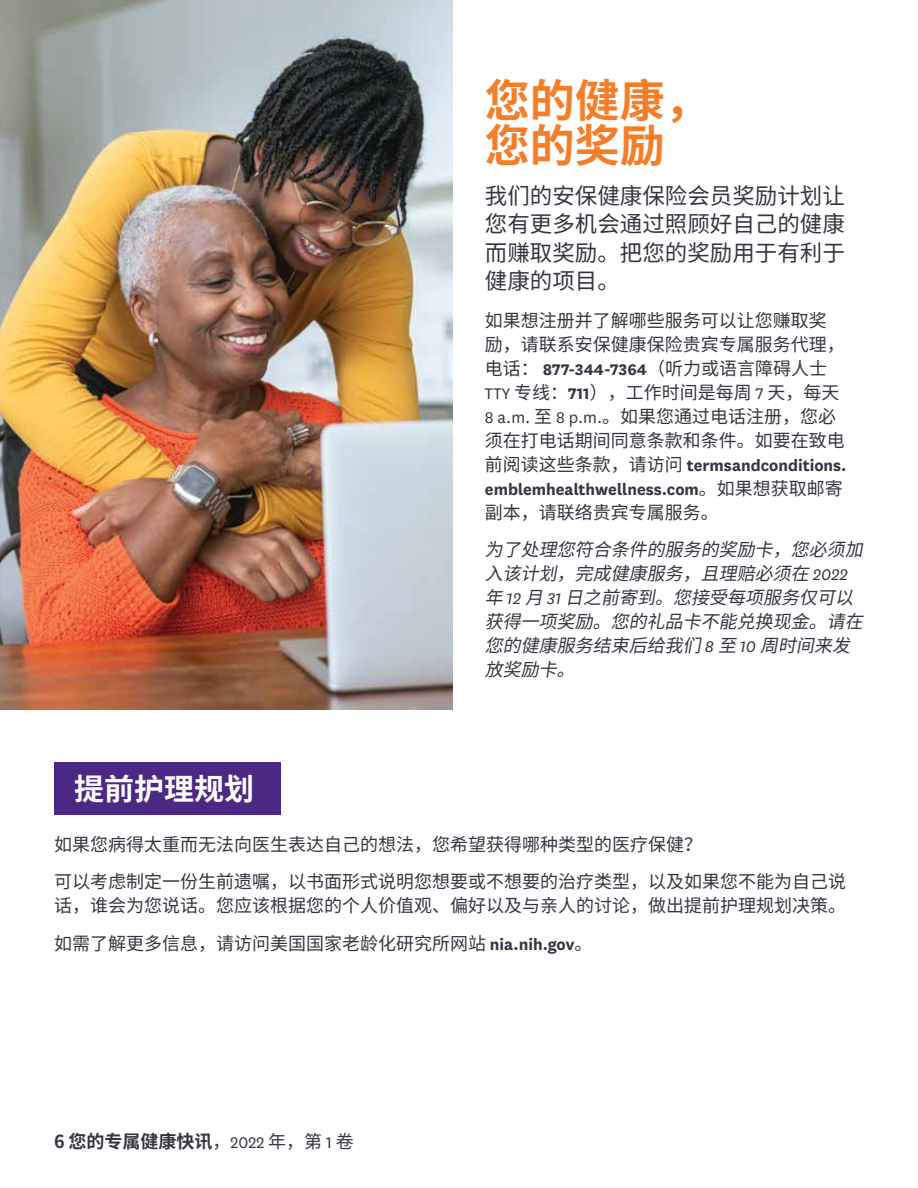
<style>
.page{position:relative;width:918px;height:1188px;background:#fff}
.page>*{position:absolute;margin:0;border:0;box-sizing:border-box;transform-origin:0 0}
.article_title_30pt{font:700 45px/45px "Noto Sans CJ Ksc";color:#f57e29}
.article_title_20pt{font:700 30px "Noto Sans CJ Ksc";color:#fff}
._15_19_intro{font:22.5px/28.5px "Noto Sans CJ Ksc";color:#343741;text-align:justify}
._12_16_body{font:18px/24px "Noto Sans CJ Ksc";color:#343741}
._12_16_body-2{font:italic 18px/24px "Noto Sans CJ Ksc";color:#343741}
.t1{font:700 18px "Noto Sans CJ Ksc";color:#343741}
.s1{font-family:"National";font-weight:700}
.s2{font-family:"National"}
.s3{font-weight:400}
.s4{font-family:"National";font-weight:400}
</style>
<div class="page">
<img style="left:0;top:0;width:452px;height:710px">
<div style="left:54px;top:762px;width:227px;height:53px;background:#4b2884"></div>
<h1 class="article_title_30pt" style="left:485px;top:79px;width:226px">您的健康，您的奖励</h1>
<p class="_15_19_intro" style="left:485px;top:182px;width:362px">我们的安保健康保险会员奖励计划让您有更多机会通过照顾好自己的健康而赚取奖励。把您的奖励用于有利于健康的项目。</p>
<p class="_12_16_body" style="left:485px;top:309px;width:363px">如果想注册并了解哪些服务可以让您赚取奖励，请联系安保健康保险贵宾专属服务代理，电话： <span class="s1">877-344-7364</span>（听力或语言障碍人士<br><span class="s2">TTY</span> 专线：<span class="s1">711</span>），工作时间是每周 <span class="s2">7</span> 天，每天<br><span class="s2">8 a.m.</span> 至 <span class="s2">8 p.m.</span>。如果您通过电话注册，您必须在打电话期间同意条款和条件。如要在致电前阅读这些条款，请访问 <span class="s1">termsandconditions. emblemhealthwellness.com</span>。如果想获取邮寄副本，请联络贵宾专属服务。</p>
<p class="_12_16_body-2" style="left:485px;top:538px;width:389px">为了处理您符合条件的服务的奖励卡，您必须加入该计划，完成健康服务，且理赔必须在 <span class="s2">2 0 2 2</span>年 <span class="s2">1 2</span> 月 <span class="s2">3 1</span> 日之前寄到。您接受每项服务仅可以获得一项奖励。您的礼品卡不能兑换现金。请在您的健康服务结束后给我们 <span class="s2">8</span> 至 <span class="s2">1 0</span> 周时间来发放奖励卡。</p>
<p class="article_title_20pt" style="left:74px;top:772px;width:181px">提前护理规划</p>
<p class="_12_16_body" style="left:54px;top:832px;width:649px">如果您病得太重而无法向医生表达自己的想法，您希望获得哪种类型的医疗保健？</p>
<p class="_12_16_body" style="left:54px;top:870px;width:793px">可以考虑制定一份生前遗嘱，以书面形式说明您想要或不想要的治疗类型，以及如果您不能为自己说话，谁会为您说话。您应该根据您的个人价值观、偏好以及与亲人的讨论，做出提前护理规划决策。</p>
<p class="_12_16_body" style="left:54px;top:931px;width:540px">如需了解更多信息，请访问美国国家老龄化研究所网站 <span class="s1">nia.nih.gov</span>。</p>
<p class="t1" style="left:54px;top:1132px;width:301px">6 您的专属健康快讯<span class="s3">，</span><span class="s4">2022</span> <span class="s3">年，第</span> <span class="s4">1</span> <span class="s3">卷</span></p>
</div>
